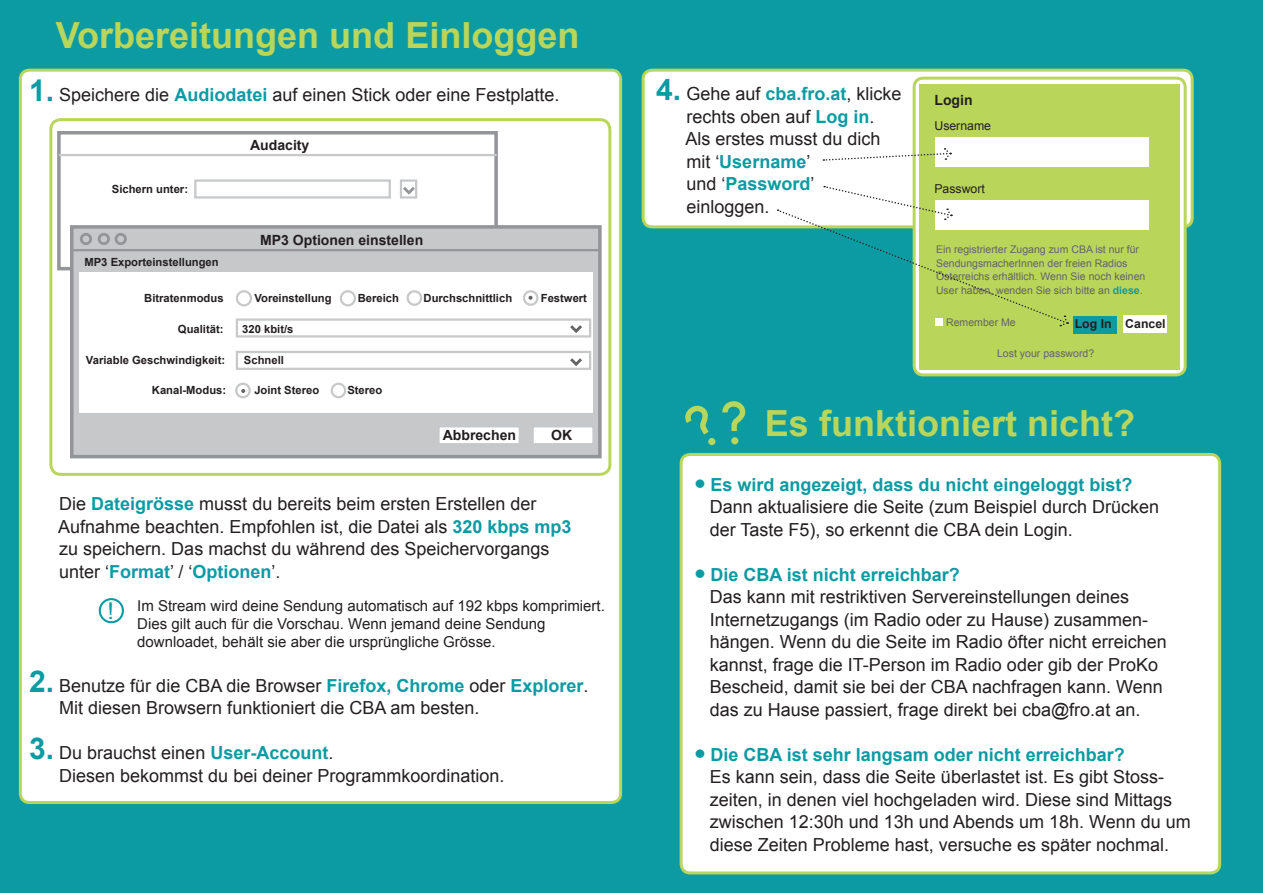
<style>
.page{position:relative;width:1263px;height:893px;background:#0c9ba3}
.page>*{position:absolute;margin:0;border:0;box-sizing:border-box;transform-origin:0 0}
.t1{font:700 36px "Arial";color:#b9d65b}
.t2{font:23.1px "Arial";color:#0c9ba3}
.t3{font:18px "Arial";color:#231f20}
.t4{font:700 18px "Arial";color:#0c9ba3}
.t5{font:15px "Arial";color:#231f20}
.t6{font:700 14.1px "Arial";color:#231f20}
.t7{font:12.3px "Arial";color:#231f20}
.t8{font:700 12.3px "Arial";color:#231f20}
.t9{font:700 11.25px "Arial";color:#231f20}
.t10{font:10.5px "Arial";color:#636366}
.s1{font-weight:700;font-size:30px;color:#0c9ba3}
.s2{font-weight:700;color:#0c9ba3}
.s3{font-weight:400;color:#231f20}
.s4{font-size:30px}
</style>
<div class="page">
<div style="left:643px;top:70px;width:549px;height:157px;background:#fff;border-radius:9px"></div>
<div style="left:642px;top:69px;width:552px;height:159px;border:3px solid #b9d65b;border-radius:9px"></div>
<div style="left:20px;top:70px;width:601px;height:732px;background:#fff;border-radius:9px"></div>
<div style="left:19px;top:69px;width:603px;height:735px;border:3px solid #b9d65b;border-radius:9px"></div>
<div style="left:49px;top:118px;width:562px;height:358px;border:3px solid #b9d65b;border-radius:10px"></div>
<div style="left:57px;top:131px;width:441px;height:139px;border:4px solid #939598"></div>
<hr style="left:59px;top:154px;width:438px;height:2px;background:#c7c8ca">
<div style="left:400px;top:179px;width:17px;height:20px;background:#fff;border:2px solid #c7c8ca"></div>
<div style="left:194px;top:179px;width:197px;height:20px;background:#fff;border:2px solid #c7c8ca"></div>
<svg style="left:400px;top:184px;width:18px;height:13px"></svg>
<div style="left:70px;top:225px;width:532px;height:233px;background:#c7c8ca;border:4px solid #939598"></div>
<div style="left:79px;top:273px;width:514px;height:140px;background:#fff"></div>
<hr style="left:73px;top:249px;width:527px;height:2px;background:#939598">
<div style="left:236px;top:290px;width:16px;height:16px;border:2px solid #c7c8ca;border-radius:50%"></div>
<div style="left:80px;top:233px;width:12px;height:12px;border:3px solid #939598;border-radius:50%"></div>
<div style="left:98px;top:233px;width:12px;height:12px;border:3px solid #939598;border-radius:50%"></div>
<div style="left:115px;top:233px;width:12px;height:12px;border:3px solid #939598;border-radius:50%"></div>
<div style="left:340px;top:290px;width:16px;height:16px;border:2px solid #c7c8ca;border-radius:50%"></div>
<div style="left:407px;top:290px;width:15px;height:16px;border:2px solid #c7c8ca;border-radius:50%"></div>
<div style="left:523px;top:290px;width:16px;height:16px;border:2px solid #c7c8ca;border-radius:50%"></div>
<div style="left:331px;top:383px;width:15px;height:15px;border:2px solid #c7c8ca;border-radius:50%"></div>
<div style="left:235px;top:383px;width:16px;height:15px;border:2px solid #c7c8ca;border-radius:50%"></div>
<svg style="left:241px;top:389px;width:4px;height:4px"></svg>
<svg style="left:528px;top:296px;width:4px;height:4px"></svg>
<div style="left:437px;top:425px;width:84px;height:20px;background:#fff;border:2px solid #c7c8ca"></div>
<div style="left:531px;top:425px;width:64px;height:20px;background:#fff;border:2px solid #c7c8ca"></div>
<div style="left:236px;top:318px;width:355px;height:20px;background:#fff;border:2px solid #c7c8ca"></div>
<div style="left:236px;top:351px;width:355px;height:19px;background:#fff;border:2px solid #c7c8ca"></div>
<svg style="left:570px;top:325px;width:12px;height:8px"></svg>
<svg style="left:567px;top:358px;width:18px;height:10px"></svg>
<div style="left:914px;top:78px;width:271px;height:297px;background:#fff;border-radius:9px"></div>
<div style="left:913px;top:77px;width:274px;height:299px;border:3px solid #b9d65b;border-radius:9px"></div>
<div style="left:919px;top:84px;width:261px;height:285px;background:#b9d65b"></div>
<div style="left:935px;top:137px;width:214px;height:30px;background:#fff"></div>
<div style="left:935px;top:200px;width:214px;height:30px;background:#fff"></div>
<div style="left:1073px;top:316px;width:44px;height:18px;background:#0c9ba3"></div>
<div style="left:1123px;top:315px;width:44px;height:18px;background:#fff"></div>
<svg style="left:823px;top:148px;width:128px;height:13px"></svg>
<div style="left:99px;top:598px;width:25px;height:25px;border:2px solid #0c9ba3;border-radius:50%"></div>
<div style="left:681px;top:454px;width:539px;height:419px;background:#fff;border-radius:9px"></div>
<div style="left:680px;top:453px;width:541px;height:421px;border:3px solid #b9d65b;border-radius:9px"></div>
<svg style="left:685px;top:405px;width:29px;height:39px"></svg>
<div style="left:708px;top:438px;width:7px;height:7px;border:3px solid #b9d65b;border-radius:50%"></div>
<svg style="left:722px;top:401px;width:24px;height:42px"></svg>
<div style="left:731px;top:437px;width:7px;height:7px;border:3px solid #b9d65b;border-radius:50%"></div>
<svg style="left:778px;top:185px;width:290px;height:141px"></svg>
<p class="t1" style="left:56px;top:15px;width:525px">Vorbereitungen und Einloggen</p>
<p class="t3" style="left:29px;top:85px;width:532px"><span class="s1">1.</span> Speichere die <span class="s2">Audiodatei</span> auf einen Stick oder eine Festplatte.</p>
<p class="t9" style="left:112px;top:182px;width:78px">Sichern unter:</p>
<p class="t9" style="left:84px;top:256px;width:136px">MP3 Exporteinstellungen</p>
<p class="t9" style="left:144px;top:292px;width:81px">Bitratenmodus</p>
<p class="t6" style="left:250px;top:137px;width:61px">Audacity</p>
<p class="t6" style="left:260px;top:232px;width:165px">MP3 Optionen einstellen</p>
<p class="t9" style="left:254px;top:292px;width:79px">Voreinstellung</p>
<p class="t9" style="left:358px;top:292px;width:43px">Bereich</p>
<p class="t9" style="left:424px;top:292px;width:90px">Durchschnittlich</p>
<p class="t9" style="left:541px;top:292px;width:48px">Festwert</p>
<p class="t9" style="left:178px;top:322px;width:47px">Qualität:</p>
<p class="t9" style="left:242px;top:322px;width:53px">320 kbit/s</p>
<p class="t9" style="left:86px;top:354px;width:141px">Variable Geschwindigkeit:</p>
<p class="t9" style="left:244px;top:354px;width:41px">Schnell</p>
<p class="t9" style="left:152px;top:384px;width:76px">Kanal-Modus:</p>
<p class="t9" style="left:254px;top:384px;width:66px">Joint Stereo</p>
<p class="t9" style="left:347px;top:384px;width:36px">Stereo</p>
<p class="t6" style="left:443px;top:427px;width:75px">Abbrechen</p>
<p class="t6" style="left:551px;top:427px;width:23px">OK</p>
<p class="t3" style="left:59px;top:494px;width:479px">Die <span class="s2">Dateigrösse</span> musst du bereits beim ersten Erstellen der</p>
<p class="t3" style="left:58px;top:516px;width:515px">Aufnahme beachten. Empfohlen ist, die Datei als <span class="s2">320 kbps mp3</span></p>
<p class="t3" style="left:59px;top:539px;width:492px">zu speichern. Das machst du während des Speichervorgangs</p>
<p class="t4" style="left:59px;top:561px;width:223px"><span class="s3">unter ‘</span>Format<span class="s3">’ / ‘</span>Optionen<span class="s3">’.</span></p>
<p class="t5" style="left:137px;top:597px;width:469px">Im Stream wird deine Sendung automatisch auf 192 kbps komprimiert.</p>
<p class="t5" style="left:137px;top:615px;width:410px">Dies gilt auch für die Vorschau. Wenn jemand deine Sendung</p>
<p class="t5" style="left:137px;top:633px;width:360px">downloadet, behält sie aber die ursprüngliche Grösse.</p>
<p class="t3" style="left:29px;top:675px;width:561px"><span class="s1">2.</span> Benutze für die CBA die Browser <span class="s2">Firefox, Chrome</span> oder <span class="s2">Explorer</span>.</p>
<p class="t3" style="left:59px;top:698px;width:422px">Mit diesen Browsern funktioniert die CBA am besten.</p>
<p class="t3" style="left:29px;top:743px;width:306px"><span class="s1">3.</span> Du brauchst einen <span class="s2">User-Account</span>.</p>
<p class="t3" style="left:59px;top:765px;width:447px">Diesen bekommst du bei deiner Programmkoordination.</p>
<p class="t2" style="left:108px;top:597px;width:8px">!</p>
<p class="t3" style="left:656px;top:84px;width:247px"><span class="s1">4.</span> Gehe auf <span class="s2">cba.fro.at</span>, klicke</p>
<p class="t3" style="left:686px;top:106px;width:190px">rechts oben auf <span class="s2">Log in</span>.</p>
<p class="t3" style="left:685px;top:129px;width:197px">Als erstes musst du dich</p>
<p class="t4" style="left:686px;top:151px;width:126px"><span class="s3">mit ‘</span>Username<span class="s3">’</span></p>
<p class="t4" style="left:686px;top:174px;width:130px"><span class="s3">und ‘</span>Password<span class="s3">’</span></p>
<p class="t3" style="left:686px;top:196px;width:85px">einloggen.</p>
<p class="t6" style="left:934px;top:92px;width:40px">Login</p>
<p class="t7" style="left:934px;top:119px;width:58px">Username</p>
<p class="t7" style="left:934px;top:182px;width:52px">Passwort</p>
<p class="t10" style="left:936px;top:244px;width:205px">Ein registrierter Zugang zum CBA ist nur für</p>
<p class="t10" style="left:936px;top:257px;width:193px">SendungsmacherInnen der freien Radios</p>
<p class="t10" style="left:936px;top:271px;width:211px">Österreichs erhältlich. Wenn Sie noch keinen</p>
<p class="t10" style="left:936px;top:284px;width:208px">User haben, wenden Sie sich bitte an <span class="s2">diese</span>.</p>
<p class="t10" style="left:946px;top:316px;width:71px">Remember Me</p>
<p class="t10" style="left:997px;top:348px;width:99px">Lost your password?</p>
<p class="t8" style="left:1075px;top:317px;width:92px">Log In Cancel</p>
<p class="t1" style="left:765px;top:403px;width:372px">Es funktioniert nicht?</p>
<p class="t4" style="left:695px;top:474px;width:439px"><span class="s4">•</span> Es wird angezeigt, dass du nicht eingeloggt bist?</p>
<p class="t3" style="left:710px;top:497px;width:451px">Dann aktualisiere die Seite (zum Beispiel durch Drücken</p>
<p class="t3" style="left:710px;top:519px;width:364px">der Taste F5), so erkennt die CBA dein Login.</p>
<p class="t4" style="left:695px;top:564px;width:266px"><span class="s4">•</span> Die CBA ist nicht erreichbar?</p>
<p class="t3" style="left:710px;top:587px;width:421px">Das kann mit restriktiven Servereinstellungen deines</p>
<p class="t3" style="left:710px;top:609px;width:440px">Internetzugangs (im Radio oder zu Hause) zusammen-</p>
<p class="t3" style="left:710px;top:632px;width:458px">hängen. Wenn du die Seite im Radio öfter nicht erreichen</p>
<p class="t3" style="left:710px;top:654px;width:450px">kannst, frage die IT-Person im Radio oder gib der ProKo</p>
<p class="t3" style="left:710px;top:677px;width:454px">Bescheid, damit sie bei der CBA nachfragen kann. Wenn</p>
<p class="t3" style="left:710px;top:699px;width:432px">das zu Hause passiert, frage direkt bei cba@fro.at an.</p>
<p class="t4" style="left:695px;top:744px;width:431px"><span class="s4">•</span> Die CBA ist sehr langsam oder nicht erreichbar?</p>
<p class="t3" style="left:710px;top:767px;width:456px">Es kann sein, dass die Seite überlastet ist. Es gibt Stoss-</p>
<p class="t3" style="left:710px;top:789px;width:464px">zeiten, in denen viel hochgeladen wird. Diese sind Mittags</p>
<p class="t3" style="left:710px;top:812px;width:482px">zwischen 12:30h und 13h und Abends um 18h. Wenn du um</p>
<p class="t3" style="left:710px;top:834px;width:461px">diese Zeiten Probleme hast, versuche es später nochmal.</p>
</div>
